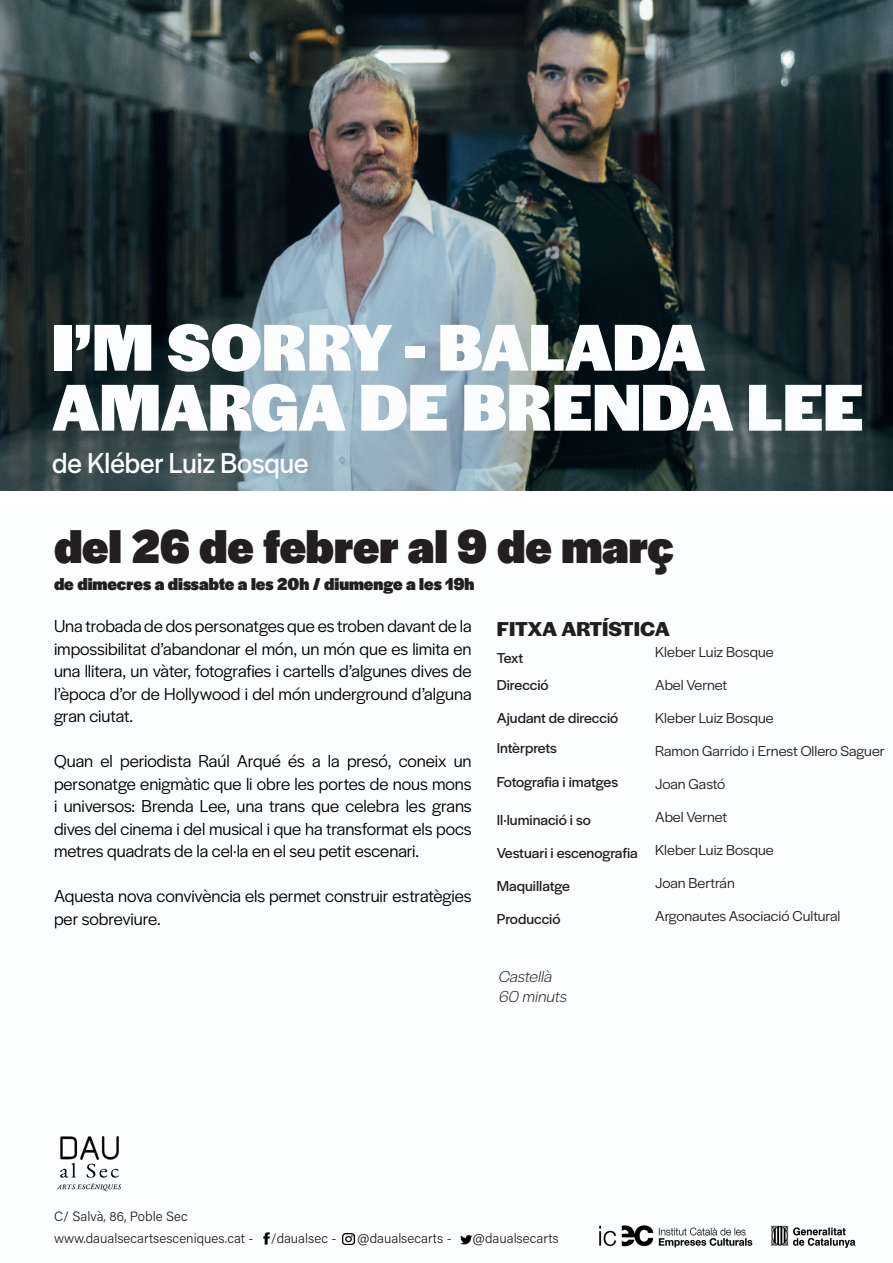
<style>
.page{position:relative;width:893px;height:1263px;background:#fff}
.page>*{position:absolute;margin:0;border:0;box-sizing:border-box;transform-origin:0 0}
.t1{font:900 69px "Halyard Display";color:#fbfdfe;scale:.95 1}
.t2{font:900 49.5px "Halyard Display";color:#231f20;scale:.93 1}
.t3{font:30px "Halyard Display";color:#fff;scale:.95 1}
.t4{font:700 21px "Halyard Display";letter-spacing:-.005em;color:#231f20}
.t5{font:18px/22.5px "Halyard Display";letter-spacing:-.005em;color:#000;text-align:justify}
.t6{font:900 18px "Halyard Display";color:#231f20;scale:.93 1}
.t7{font:italic 300 16.5px "Halyard Display";color:#231f20}
.t8{font:15px "Halyard Display";color:#231f20}
.t9{font:15px "Halyard Display";color:#231f20}
.t10{font:13.5px "Acumin Variable Concept";color:#231f20}
</style>
<div class="page">
<img style="left:0;top:0;width:893px;height:491px">
<div style="left:0;top:504px;width:893px;height:759px;background:#fbfdfe"></div>
<img style="left:599px;top:1225px;width:256px;height:23px">
<svg style="left:263px;top:1232px;width:7px;height:13px"></svg>
<svg style="left:342px;top:1233px;width:13px;height:12px"></svg>
<img style="left:460px;top:1235px;width:12px;height:10px">
<img style="left:56px;top:1136px;width:66px;height:56px">
<p class="t1" style="left:52px;top:298px;width:689px">I’M SORRY - BALADA</p>
<p class="t1" style="left:52px;top:358px;width:856px">AMARGA DE BRENDA LEE</p>
<p class="t3" style="left:52px;top:442px;width:271px">de Kléber Luiz Bosque</p>
<p class="t2" style="left:54px;top:511px;width:668px">del 26 de febrer al 9 de març</p>
<p class="t6" style="left:54px;top:571px;width:454px">de dimecres a dissabte a les 20h / diumenge a les 19h</p>
<p class="t4" style="left:497px;top:613px;width:175px">FITXA ARTÍSTICA</p>
<p class="t9" style="left:497px;top:647px;width:28px">Text</p>
<p class="t9" style="left:497px;top:674px;width:53px">Direcció</p>
<p class="t9" style="left:497px;top:707px;width:123px">Ajudant de direcció</p>
<p class="t9" style="left:497px;top:737px;width:62px">Intèrprets</p>
<p class="t9" style="left:497px;top:771px;width:123px">Fotografia i imatges</p>
<p class="t9" style="left:497px;top:809px;width:96px">Il·luminació i so</p>
<p class="t9" style="left:497px;top:842px;width:142px">Vestuari i escenografia</p>
<p class="t9" style="left:497px;top:875px;width:75px">Maquillatge</p>
<p class="t9" style="left:497px;top:908px;width:65px">Producció</p>
<p class="t5" style="left:54px;top:614px;width:419px">Una trobada de dos personatges que es troben davant de la impossibilitat d’abandonar el món, un món que es limita en una llitera, un vàter, fotografies i cartells d’algunes dives de l’època d’or de Hollywood i del món underground d’alguna gran ciutat.</p>
<p class="t5" style="left:54px;top:749px;width:419px">Quan el periodista Raúl Arqué és a la presó, coneix un personatge enigmàtic que li obre les portes de nous mons i universos: Brenda Lee, una trans que celebra les grans dives del cinema i del musical i que ha transformat els pocs metres quadrats de la cel·la en el seu petit escenari.</p>
<p class="t5" style="left:54px;top:884px;width:419px">Aquesta nova convivència els permet construir estratègies per sobreviure.</p>
<p class="t8" style="left:655px;top:641px;width:120px">Kleber Luiz Bosque</p>
<p class="t8" style="left:655px;top:674px;width:74px">Abel Vernet</p>
<p class="t8" style="left:655px;top:707px;width:120px">Kleber Luiz Bosque</p>
<p class="t8" style="left:655px;top:740px;width:231px">Ramon Garrido i Ernest Ollero Saguer</p>
<p class="t8" style="left:655px;top:773px;width:72px">Joan Gastó</p>
<p class="t8" style="left:655px;top:806px;width:74px">Abel Vernet</p>
<p class="t8" style="left:655px;top:839px;width:120px">Kleber Luiz Bosque</p>
<p class="t8" style="left:655px;top:872px;width:81px">Joan Bertrán</p>
<p class="t8" style="left:655px;top:905px;width:187px">Argonautes Asociació Cultural</p>
<p class="t7" style="left:498px;top:965px;width:59px">Castellà</p>
<p class="t7" style="left:498px;top:985px;width:74px">60 minuts</p>
<p class="t10" style="left:54px;top:1207px;width:135px">C/ Salvà, 86, Poble Sec</p>
<p class="t10" style="left:54px;top:1229px;width:201px">www.daualsecartsesceniques.cat -</p>
<p class="t10" style="left:271px;top:1229px;width:67px">/daualsec -</p>
<p class="t10" style="left:357px;top:1229px;width:96px">@daualsecarts -</p>
<p class="t10" style="left:473px;top:1229px;width:88px">@daualsecarts</p>
</div>
